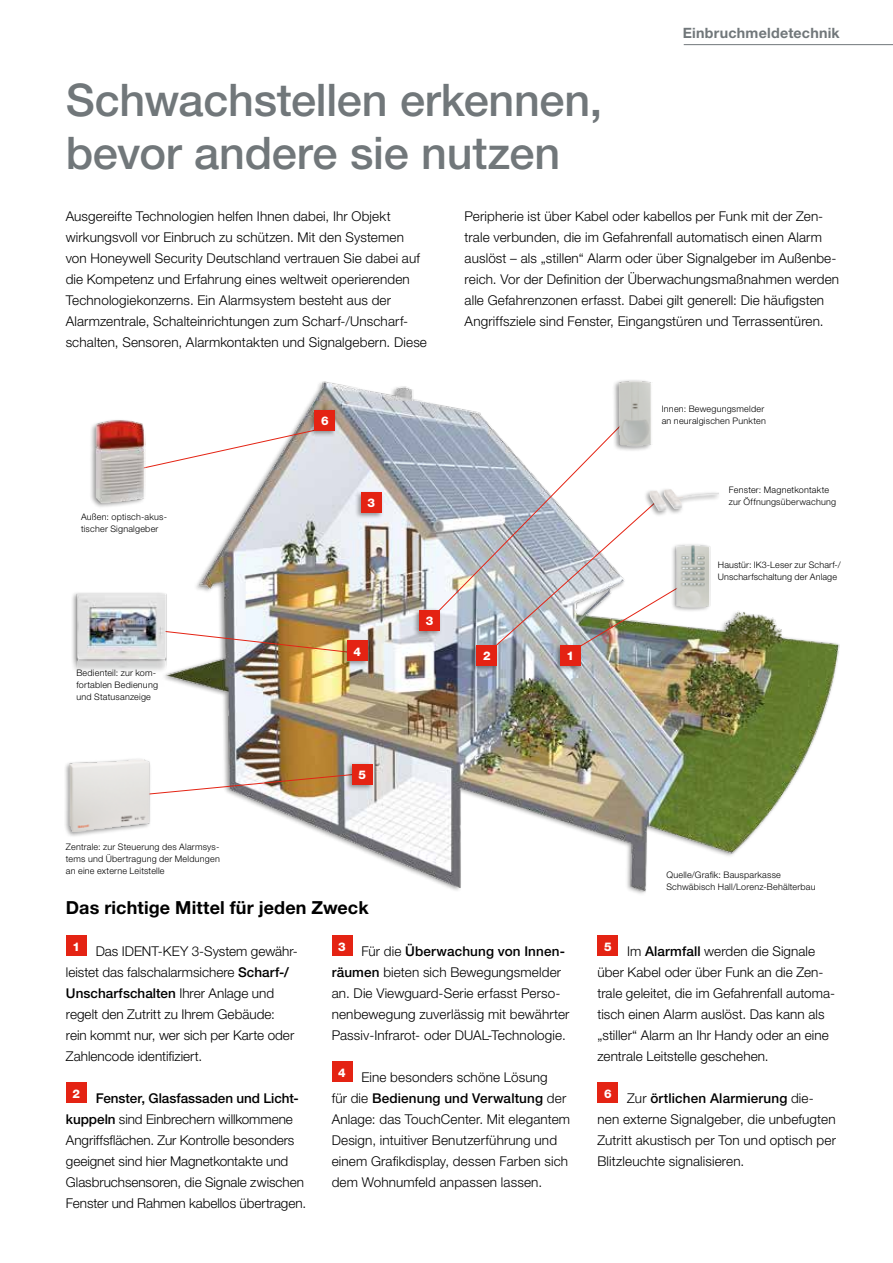
<style>
.page{position:relative;width:893px;height:1263px;background:#fff}
.page>*{position:absolute;margin:0;border:0;box-sizing:border-box;transform-origin:0 0}
.t1{font:500 45px/52.5px "Helvetica Neue Hon";letter-spacing:-.005em;color:#71777a}
.t2{font:700 18px "Helvetica Neue Hon";letter-spacing:.005em;color:#000}
.t3{font:700 14.25px "Helvetica Neue Hon";letter-spacing:.015em;color:#71777a}
.t4{font:300 13.5px/21px "Helvetica Neue Hon";letter-spacing:.01em;color:#000}
.t5{font:800 12px "Helvetica Neue Hon";color:#fff}
.t6{font:300 9px/12px "Helvetica Neue Hon";letter-spacing:.025em;color:#000}
.s1{font-weight:500}
</style>
<div class="page">
<img style="left:172px;top:381px;width:668px;height:513px">
<img style="left:694px;top:531px;width:22px;height:89px">
<div style="left:553px;top:643px;width:30px;height:29px;background:#000;opacity:.4"></div>
<div style="left:560px;top:645px;width:20px;height:21px;background:#e42313"></div>
<hr style="left:684px;top:44px;width:209px;height:1px;background:#71777a">
<img style="left:165px;top:774px;width:189px;height:21px">
<img style="left:172px;top:630px;width:177px;height:23px">
<svg style="left:437px;top:409px;width:257px;height:243px"></svg>
<svg style="left:146px;top:428px;width:177px;height:46px"></svg>
<div style="left:90px;top:418px;width:56px;height:91px;background:#000;opacity:.4"></div>
<img style="left:94px;top:419px;width:52px;height:85px">
<div style="left:612px;top:379px;width:41px;height:73px;background:#000;opacity:.4"></div>
<img style="left:617px;top:379px;width:36px;height:68px">
<div style="left:643px;top:487px;width:78px;height:31px;background:#000;opacity:.4"></div>
<img style="left:650px;top:489px;width:69px;height:22px">
<div style="left:63px;top:757px;width:88px;height:81px;background:#000;opacity:.4"></div>
<img style="left:63px;top:760px;width:102px;height:72px">
<img style="left:72px;top:592px;width:100px;height:89px">
<div style="left:66px;top:935px;width:21px;height:21px;background:#e42313"></div>
<div style="left:66px;top:1082px;width:21px;height:21px;background:#e42313"></div>
<div style="left:332px;top:935px;width:20px;height:21px;background:#e42313"></div>
<div style="left:332px;top:1061px;width:20px;height:21px;background:#e42313"></div>
<div style="left:597px;top:935px;width:21px;height:21px;background:#e42313"></div>
<div style="left:597px;top:1082px;width:21px;height:21px;background:#e42313"></div>
<div style="left:470px;top:643px;width:29px;height:29px;background:#000;opacity:.4"></div>
<div style="left:477px;top:645px;width:20px;height:21px;background:#e42313"></div>
<div style="left:413px;top:607px;width:29px;height:30px;background:#000;opacity:.4"></div>
<div style="left:419px;top:610px;width:21px;height:20px;background:#e42313"></div>
<div style="left:340px;top:638px;width:30px;height:30px;background:#000;opacity:.4"></div>
<div style="left:347px;top:640px;width:21px;height:21px;background:#e42313"></div>
<div style="left:345px;top:761px;width:30px;height:30px;background:#000;opacity:.4"></div>
<div style="left:352px;top:764px;width:21px;height:20px;background:#e42313"></div>
<div style="left:308px;top:408px;width:29px;height:29px;background:#000;opacity:.4"></div>
<div style="left:315px;top:410px;width:20px;height:21px;background:#e42313"></div>
<div style="left:354px;top:490px;width:30px;height:30px;background:#000;opacity:.4"></div>
<div style="left:361px;top:492px;width:21px;height:21px;background:#e42313"></div>
<h1 class="t1" style="left:66px;top:73px;width:538px">Schwachstellen erkennen, bevor andere sie nutzen</h1>
<p class="t3" style="left:683px;top:24px;width:159px">Einbruchmeldetechnik</p>
<p class="t4" style="left:66px;top:206px;width:363px">Ausgereifte Technologien helfen Ihnen dabei, Ihr Objekt wirkungsvoll vor Einbruch zu schützen. Mit den Systemen von Honeywell Security Deutschland vertrauen Sie dabei auf die Kompetenz und Erfahrung eines weltweit operierenden Technologiekonzerns. Ein Alarmsystem besteht aus der Alarmzentrale, Schalteinrichtungen zum Scharf-/Unscharf&shy;schalten, Sensoren, Alarmkontakten und Signalgebern. Diese</p>
<p class="t6" style="left:81px;top:511px;width:86px">Außen: optisch-akus&shy;tischer Signalgeber</p>
<p class="t6" style="left:76px;top:667px;width:83px">Bedienteil: zur kom&shy;fortablen Bedienung und Statusanzeige</p>
<p class="t6" style="left:66px;top:840px;width:155px">Zentrale: zur Steuerung des Alarmsys&shy;tems und Übertragung der Meldungen an eine externe Leitstelle</p>
<p class="t5" style="left:321px;top:414px;width:9px">6</p>
<p class="t5" style="left:368px;top:496px;width:9px">3</p>
<p class="t5" style="left:353px;top:644px;width:9px">4</p>
<p class="t5" style="left:358px;top:767px;width:9px">5</p>
<h2 class="t2" style="left:66px;top:897px;width:304px">Das richtige Mittel für jeden Zweck</h2>
<p class="t5" style="left:426px;top:613px;width:9px">3</p>
<p class="t4" style="left:465px;top:206px;width:376px">Peripherie ist über Kabel oder kabellos per Funk mit der Zen&shy;trale verbunden, die im Gefahrenfall automatisch einen Alarm auslöst – als „stillen“ Alarm oder über Signalgeber im Außenbe&shy;reich. Vor der Definition der Überwachungsmaßnahmen werden alle Gefahrenzonen erfasst. Dabei gilt generell: Die häufigsten Angriffsziele sind Fenster, Eingangstüren und Terrassentüren.</p>
<p class="t6" style="left:662px;top:403px;width:106px">Innen: Bewegungsmelder an neuralgischen Punkten</p>
<p class="t6" style="left:729px;top:483px;width:109px">Fenster: Magnetkontakte zur Öffnungsüberwachung</p>
<p class="t5" style="left:483px;top:649px;width:9px">2</p>
<p class="t5" style="left:566px;top:649px;width:9px">1</p>
<p class="t6" style="left:718px;top:559px;width:124px">Haustür: IK3-Leser zur Scharf-/<br>Unscharfschaltung der Anlage</p>
<p class="t6" style="left:666px;top:869px;width:151px">Quelle/Grafik: Bausparkasse<br>Schwäbisch Hall/Lorenz-Behälterbau</p>
<p class="t4" style="left:66px;top:941px;width:233px;text-indent:7px"><sup>1</sup> Das IDENT-KEY 3-System gewähr&shy;leistet das falschalarmsichere <span class="s1">Scharf-/ Unscharfschalten</span> Ihrer Anlage und regelt den Zutritt zu Ihrem Gebäude: rein kommt nur, wer sich per Karte oder Zahlencode identifiziert.</p>
<p class="t4" style="left:66px;top:1088px;width:242px;text-indent:7px"><sup>2</sup> <span class="s1">Fenster, Glasfassaden und Licht&shy;kuppeln</span> sind Einbrechern willkommene Angriffsflächen. Zur Kontrolle besonders geeignet sind hier Magnetkontakte und Glasbruchsensoren, die Signale zwischen Fenster und Rahmen kabellos übertragen.</p>
<p class="t4" style="left:332px;top:941px;width:239px;text-indent:7px"><sup>3</sup> Für die <span class="s1">Überwachung von Innen&shy;räumen</span> bieten sich Bewegungsmelder an. Die Viewguard-Serie erfasst Perso&shy;nenbewegung zuverlässig mit bewährter Passiv-Infrarot- oder DUAL-Technologie.</p>
<p class="t4" style="left:332px;top:1067px;width:240px;text-indent:7px"><sup>4</sup> Eine besonders schöne Lösung<br>für die <span class="s1">Bedienung und Verwaltung</span> der Anlage: das TouchCenter. Mit elegantem Design, intuitiver Benutzerführung und einem Grafikdisplay, dessen Farben sich dem Wohnumfeld anpassen lassen.</p>
<p class="t4" style="left:597px;top:941px;width:239px;text-indent:7px"><sup>5</sup> Im <span class="s1">Alarmfall</span> werden die Signale über Kabel oder über Funk an die Zen&shy;trale geleitet, die im Gefahrenfall automa&shy;tisch einen Alarm auslöst. Das kann als „stiller“ Alarm an Ihr Handy oder an eine zentrale Leitstelle geschehen.</p>
<p class="t4" style="left:597px;top:1088px;width:240px;text-indent:7px"><sup>6</sup> Zur <span class="s1">örtlichen Alarmierung</span> die&shy;nen externe Signalgeber, die unbefugten Zutritt akustisch per Ton und optisch per Blitzleuchte signalisieren.</p>
</div>
